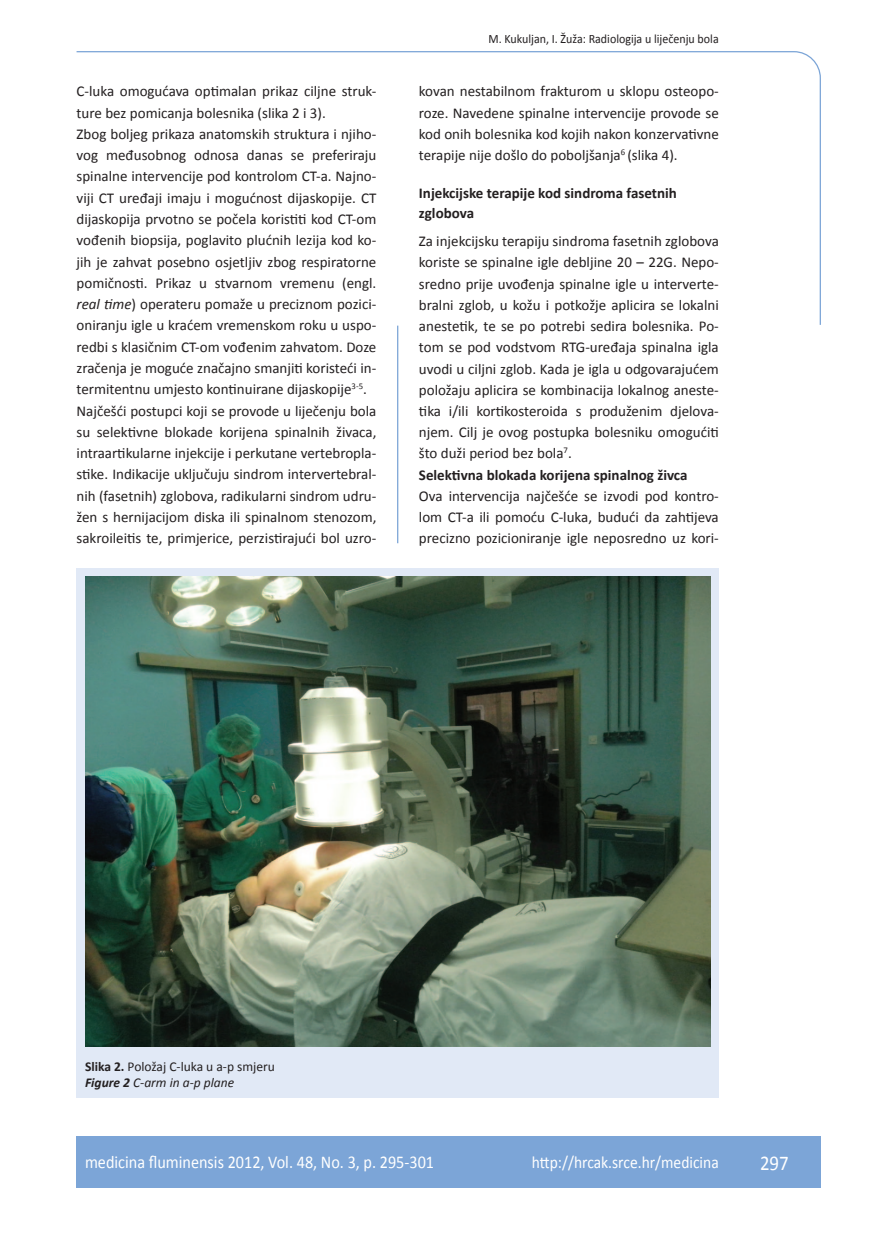
<style>
.page{position:relative;width:872px;height:1234px;background:#fff}
.page>*{position:absolute;margin:0;border:0;box-sizing:border-box;transform-origin:0 0}
.t1{font:21px "Calibri";color:#fff;scale:.9 1}
.t2{font:18px "Calibri";color:#fff;scale:.9 1}
.t3{font:17.25px "Calibri";color:#fff;scale:.9 1}
.osnovni_tekst{font:15px/21.3px "Calibri";color:#231f20;text-align:justify}
.podnaslov{font:700 15px/19.6px "Calibri";color:#231f20}
.osnovni_tekst-2{font:700 15px "Calibri";color:#231f20}
.potpis_slika{font:13.5px/16.5px "Calibri";color:#231f20}
.glava{font:12.75px "Calibri";color:#231f20;scale:.94 1}
.s1{font-style:italic}
.s2{font-weight:700}
.s3{font-weight:700;font-style:italic}
</style>
<div class="page">
<svg style="left:76px;top:51px;width:745px;height:275px"></svg>
<hr style="left:397px;top:325px;width:1px;height:218px;background:#7ca5d7">
<div style="left:77px;top:1135px;width:744px;height:51px;background:#7ca5d7"></div>
<div style="left:77px;top:568px;width:642px;height:529px;background:#e1e9f6"></div>
<img style="left:85px;top:576px;width:625px;height:469px">
<p class="osnovni_tekst" style="left:77px;top:80px;width:301px">C-luka omogućava optimalan prikaz ciljne struk&shy;ture bez pomicanja bolesnika (slika 2 i 3).</p>
<p class="osnovni_tekst" style="left:77px;top:122px;width:301px">Zbog boljeg prikaza anatomskih struktura i njiho&shy;vog međusobnog odnosa danas se preferiraju spinalne intervencije pod kontrolom CT-a. Najno&shy;viji CT uređaji imaju i mogućnost dijaskopije. CT dijaskopija prvotno se počela koristiti kod CT-om vođenih biopsija, poglavito plućnih lezija kod ko&shy;jih je zahvat posebno osjetljiv zbog respiratorne pomičnosti. Prikaz u stvarnom vremenu (engl. <span class="s1">real time</span>) operateru pomaže u preciznom pozici&shy;oniranju igle u kraćem vremenskom roku u uspo&shy;redbi s klasičnim CT-om vođenim zahvatom. Doze zračenja je moguće značajno smanjiti koristeći in&shy;termitentnu umjesto kontinuirane dijaskopije<sup>3-5</sup>.</p>
<p class="osnovni_tekst" style="left:77px;top:399px;width:301px">Najčešći postupci koji se provode u liječenju bola su selektivne blokade korijena spinalnih živaca, intraartikularne injekcije i perkutane vertebropla&shy;stike. Indikacije uključuju sindrom intervertebral&shy;nih (fasetnih) zglobova, radikularni sindrom udru&shy;žen s hernijacijom diska ili spinalnom stenozom, sakroileitis te, primjerice, perzistirajući bol uzro-</p>
<p class="glava" style="left:488px;top:30px;width:246px">M. Kukuljan, I. Žuža: Radiologija u liječenju bola</p>
<p class="osnovni_tekst" style="left:419px;top:80px;width:301px">kovan nestabilnom frakturom u sklopu osteopo&shy;roze. Navedene spinalne intervencije provode se kod onih bolesnika kod kojih nakon konzervativne terapije nije došlo do poboljšanja<sup>6</sup> (slika 4).</p>
<p class="podnaslov" style="left:419px;top:183px;width:259px">Injekcijske terapije kod sindroma fasetnih zglobova</p>
<p class="osnovni_tekst" style="left:419px;top:230px;width:301px">Za injekcijsku terapiju sindroma fasetnih zglobova koriste se spinalne igle debljine 20 – 22G. Nepo&shy;sredno prije uvođenja spinalne igle u interverte&shy;bralni zglob, u kožu i potkožje aplicira se lokalni anestetik, te se po potrebi sedira bolesnika. Po&shy;tom se pod vodstvom RTG-uređaja spinalna igla uvodi u ciljni zglob. Kada je igla u odgovarajućem položaju aplicira se kombinacija lokalnog aneste&shy;tika i/ili kortikosteroida s produženim djelova&shy;njem. Cilj je ovog postupka bolesniku omogućiti što duži period bez bola<sup>7</sup>.</p>
<p class="osnovni_tekst-2" style="left:419px;top:465px;width:270px">Selektivna blokada korijena spinalnog živca</p>
<p class="osnovni_tekst" style="left:419px;top:484px;width:301px">Ova intervencija najčešće se izvodi pod kontro&shy;lom CT-a ili pomoću C-luka, budući da zahtijeva precizno pozicioniranje igle neposredno uz kori-</p>
<p class="potpis_slika" style="left:85px;top:1057px;width:191px"><span class="s2">Slika 2.</span> Položaj C-luka u a-p smjeru<br><span class="s3">Figure 2</span> <span class="s1">C-arm in a-p plane</span></p>
<p class="t2" style="left:85px;top:1150px;width:389px">medicina fluminensis 2012, Vol. 48, No. 3, p. 295-301</p>
<p class="t3" style="left:532px;top:1151px;width:209px">http://hrcak.srce.hr/medicina</p>
<p class="t1" style="left:760px;top:1149px;width:33px">297</p>
</div>
